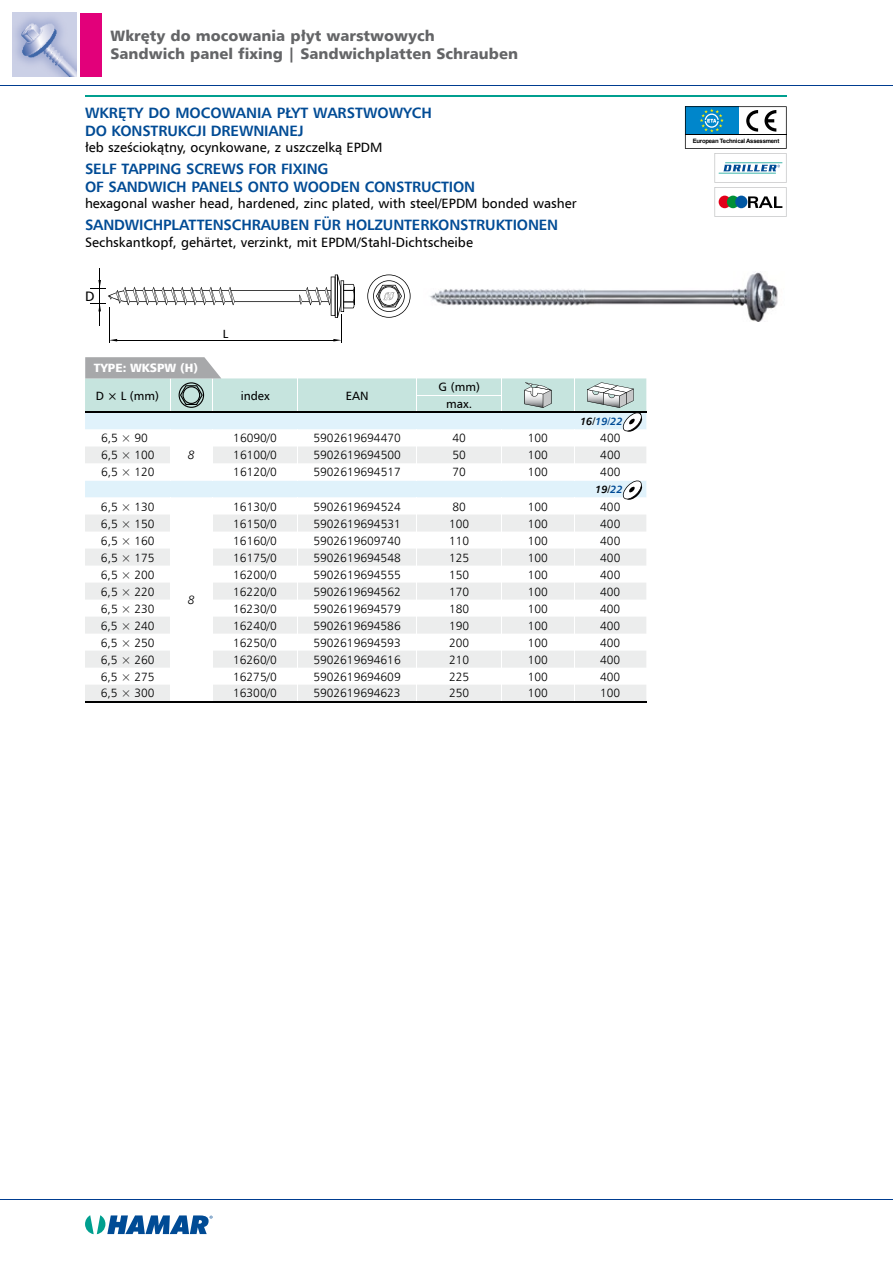
<style>
.page{position:relative;width:893px;height:1263px;background:#fff}
.page>*{position:absolute;margin:0;border:0;box-sizing:border-box;transform-origin:0 0}
.t1{font:700 15px/18px "Humnst 777 EU";letter-spacing:-.01em;color:#004b95}
.t2{font:15px/18px "Humnst 777 Blk EU";color:#646567}
.t3{font:13.8px "Humnst 777 EU";color:#000}
.t4{font:13.5px "Humnst 777 EU";color:#000}
.t5{font:12px "Humnst 777 Lt EU";color:#000}
.t6{font:12px/17px "Humnst 777 EU";color:#000;text-align:center}
.t7{font:12px "Humnst 777 Blk EU";color:#fff}
.t8{font:italic 12px "Humnst 777 Lt EU";color:#000}
.t9{font:11.85px "Humnst 777 EU";color:#000}
.t10{font:italic 700 10.5px "Humnst 777 EU";color:#004b95}
.t11{font:italic 700 10.5px "Humnst 777 EU";color:#000}
.t12{font:700 6px "Arial";letter-spacing:-.04em;color:#000}
.s1{color:#000}
.s2{color:#004b95}
</style>
<div class="page">
<hr style="left:0;top:1199px;width:893px;height:1px;background:#003d90">
<svg style="left:85px;top:1215px;width:128px;height:19px"></svg>
<hr style="left:0;top:85px;width:893px;height:1px;background:#003d90">
<div style="left:81px;top:13px;width:21px;height:64px;background:#e2007a"></div>
<img style="left:13px;top:13px;width:64px;height:64px">
<hr style="left:85px;top:701px;width:85px;height:1px;background:#000">
<hr style="left:170px;top:701px;width:43px;height:1px;background:#000">
<hr style="left:213px;top:701px;width:85px;height:1px;background:#000">
<hr style="left:298px;top:701px;width:119px;height:1px;background:#000">
<hr style="left:417px;top:701px;width:85px;height:1px;background:#000">
<hr style="left:502px;top:701px;width:72px;height:1px;background:#000">
<hr style="left:574px;top:701px;width:72px;height:1px;background:#000">
<hr style="left:85px;top:95px;width:702px;height:1px;background:#009f8f">
<hr style="left:100px;top:268px;width:1px;height:57px;background:#000">
<svg style="left:90px;top:275px;width:265px;height:68px"></svg>
<svg style="left:367px;top:274px;width:44px;height:44px"></svg>
<img style="left:430px;top:272px;width:348px;height:50px">
<svg style="left:85px;top:357px;width:561px;height:344px"></svg>
<svg style="left:685px;top:106px;width:102px;height:111px"></svg>
<p class="t2" style="left:111px;top:27px;width:409px">Wkręty do mocowania płyt warstwowych<br>Sandwich panel fixing | Sandwichplatten Schrauben</p>
<p class="t1" style="left:85px;top:103px;width:349px">WKRĘTY DO MOCOWANIA PŁYT WARSTWOWYCH<br>DO KONSTRUKCJI DREWNIANEJ</p>
<p class="t4" style="left:85px;top:139px;width:299px">łeb sześciokątny, ocynkowane, z uszczelką EPDM</p>
<p class="t1" style="left:85px;top:160px;width:392px">SELF TAPPING SCREWS FOR FIXING<br>OF SANDWICH PANELS ONTO WOODEN CONSTRUCTION</p>
<p class="t4" style="left:85px;top:195px;width:493px">hexagonal washer head, hardened, zinc plated, with steel/EPDM bonded washer</p>
<p class="t1" style="left:85px;top:216px;width:475px">SANDWICHPLATTENSCHRAUBEN FÜR HOLZUNTERKONSTRUKTIONEN</p>
<p class="t4" style="left:85px;top:234px;width:389px">Sechskantkopf, gehärtet, verzinkt, mit EPDM/Stahl-Dichtscheibe</p>
<p class="t3" style="left:85px;top:287px;width:11px">D</p>
<p class="t7" style="left:94px;top:360px;width:106px">TYPE: WKSPW (H)</p>
<p class="t9" style="left:223px;top:326px;width:7px">L</p>
<p class="t6" style="left:96px;top:387px;width:65px">D × L (mm)</p>
<p class="t6" style="left:241px;top:387px;width:30px">index</p>
<p class="t6" style="left:346px;top:387px;width:24px">EAN</p>
<p class="t6" style="left:439px;top:378px;width:43px">G (mm) max.</p>
<p class="t5" style="left:101px;top:431px;width:48px">6,5 × 90</p>
<p class="t8" style="left:188px;top:448px;width:8px">8</p>
<p class="t10" style="left:580px;top:415px;width:44px"><span class="s1">16/</span>19/22</p>
<p class="t5" style="left:233px;top:431px;width:45px">16090/0</p>
<p class="t5" style="left:313px;top:431px;width:89px">5902619694470</p>
<p class="t5" style="left:452px;top:431px;width:15px">40</p>
<p class="t5" style="left:528px;top:431px;width:22px">100</p>
<p class="t5" style="left:600px;top:431px;width:22px">400</p>
<p class="t5" style="left:101px;top:448px;width:55px">6,5 × 100</p>
<p class="t5" style="left:233px;top:448px;width:45px">16100/0</p>
<p class="t5" style="left:313px;top:448px;width:89px">5902619694500</p>
<p class="t5" style="left:452px;top:448px;width:15px">50</p>
<p class="t5" style="left:528px;top:448px;width:22px">100</p>
<p class="t5" style="left:600px;top:448px;width:22px">400</p>
<p class="t5" style="left:101px;top:465px;width:55px">6,5 × 120</p>
<p class="t5" style="left:233px;top:465px;width:45px">16120/0</p>
<p class="t5" style="left:313px;top:465px;width:89px">5902619694517</p>
<p class="t5" style="left:452px;top:465px;width:15px">70</p>
<p class="t5" style="left:528px;top:465px;width:22px">100</p>
<p class="t5" style="left:600px;top:465px;width:22px">400</p>
<p class="t5" style="left:101px;top:499px;width:55px">6,5 × 130</p>
<p class="t11" style="left:595px;top:483px;width:29px">19/<span class="s2">22</span></p>
<p class="t5" style="left:233px;top:499px;width:45px">16130/0</p>
<p class="t5" style="left:313px;top:499px;width:89px">5902619694524</p>
<p class="t5" style="left:452px;top:499px;width:15px">80</p>
<p class="t5" style="left:528px;top:499px;width:22px">100</p>
<p class="t5" style="left:600px;top:499px;width:22px">400</p>
<p class="t5" style="left:101px;top:516px;width:55px">6,5 × 150</p>
<p class="t5" style="left:233px;top:516px;width:45px">16150/0</p>
<p class="t5" style="left:313px;top:516px;width:89px">5902619694531</p>
<p class="t5" style="left:449px;top:516px;width:22px">100</p>
<p class="t5" style="left:528px;top:516px;width:22px">100</p>
<p class="t5" style="left:600px;top:516px;width:22px">400</p>
<p class="t5" style="left:101px;top:533px;width:55px">6,5 × 160</p>
<p class="t5" style="left:233px;top:533px;width:45px">16160/0</p>
<p class="t5" style="left:313px;top:533px;width:89px">5902619609740</p>
<p class="t5" style="left:449px;top:533px;width:22px">110</p>
<p class="t5" style="left:528px;top:533px;width:22px">100</p>
<p class="t5" style="left:600px;top:533px;width:22px">400</p>
<p class="t5" style="left:101px;top:550px;width:55px">6,5 × 175</p>
<p class="t5" style="left:233px;top:550px;width:45px">16175/0</p>
<p class="t5" style="left:313px;top:550px;width:89px">5902619694548</p>
<p class="t5" style="left:449px;top:550px;width:22px">125</p>
<p class="t5" style="left:528px;top:550px;width:22px">100</p>
<p class="t5" style="left:600px;top:550px;width:22px">400</p>
<p class="t5" style="left:101px;top:567px;width:55px">6,5 × 200</p>
<p class="t5" style="left:233px;top:567px;width:45px">16200/0</p>
<p class="t5" style="left:313px;top:567px;width:89px">5902619694555</p>
<p class="t5" style="left:449px;top:567px;width:22px">150</p>
<p class="t5" style="left:528px;top:567px;width:22px">100</p>
<p class="t5" style="left:600px;top:567px;width:22px">400</p>
<p class="t5" style="left:101px;top:584px;width:55px">6,5 × 220</p>
<p class="t5" style="left:233px;top:584px;width:45px">16220/0</p>
<p class="t5" style="left:313px;top:584px;width:89px">5902619694562</p>
<p class="t5" style="left:449px;top:584px;width:22px">170</p>
<p class="t5" style="left:528px;top:584px;width:22px">100</p>
<p class="t5" style="left:600px;top:584px;width:22px">400</p>
<p class="t5" style="left:101px;top:601px;width:55px">6,5 × 230</p>
<p class="t5" style="left:233px;top:601px;width:45px">16230/0</p>
<p class="t5" style="left:313px;top:601px;width:89px">5902619694579</p>
<p class="t5" style="left:449px;top:601px;width:22px">180</p>
<p class="t5" style="left:528px;top:601px;width:22px">100</p>
<p class="t5" style="left:600px;top:601px;width:22px">400</p>
<p class="t5" style="left:101px;top:618px;width:55px">6,5 × 240</p>
<p class="t5" style="left:233px;top:618px;width:45px">16240/0</p>
<p class="t5" style="left:313px;top:618px;width:89px">5902619694586</p>
<p class="t5" style="left:449px;top:618px;width:22px">190</p>
<p class="t5" style="left:528px;top:618px;width:22px">100</p>
<p class="t5" style="left:600px;top:618px;width:22px">400</p>
<p class="t5" style="left:101px;top:635px;width:55px">6,5 × 250</p>
<p class="t5" style="left:233px;top:635px;width:45px">16250/0</p>
<p class="t5" style="left:313px;top:635px;width:89px">5902619694593</p>
<p class="t5" style="left:449px;top:635px;width:22px">200</p>
<p class="t5" style="left:528px;top:635px;width:22px">100</p>
<p class="t5" style="left:600px;top:635px;width:22px">400</p>
<p class="t5" style="left:101px;top:652px;width:55px">6,5 × 260</p>
<p class="t5" style="left:233px;top:652px;width:45px">16260/0</p>
<p class="t5" style="left:313px;top:652px;width:89px">5902619694616</p>
<p class="t5" style="left:449px;top:652px;width:22px">210</p>
<p class="t5" style="left:528px;top:652px;width:22px">100</p>
<p class="t5" style="left:600px;top:652px;width:22px">400</p>
<p class="t5" style="left:101px;top:669px;width:55px">6,5 × 275</p>
<p class="t5" style="left:233px;top:669px;width:45px">16275/0</p>
<p class="t5" style="left:313px;top:669px;width:89px">5902619694609</p>
<p class="t5" style="left:449px;top:669px;width:22px">225</p>
<p class="t5" style="left:528px;top:669px;width:22px">100</p>
<p class="t5" style="left:600px;top:669px;width:22px">400</p>
<p class="t5" style="left:101px;top:686px;width:55px">6,5 × 300</p>
<p class="t5" style="left:233px;top:686px;width:45px">16300/0</p>
<p class="t5" style="left:313px;top:686px;width:89px">5902619694623</p>
<p class="t5" style="left:449px;top:686px;width:22px">250</p>
<p class="t5" style="left:528px;top:686px;width:22px">100</p>
<p class="t5" style="left:600px;top:686px;width:22px">100</p>
<p class="t8" style="left:188px;top:592px;width:8px">8</p>
<p class="t12" style="left:693px;top:137px;width:88px">European Technical Assessment</p>
</div>
